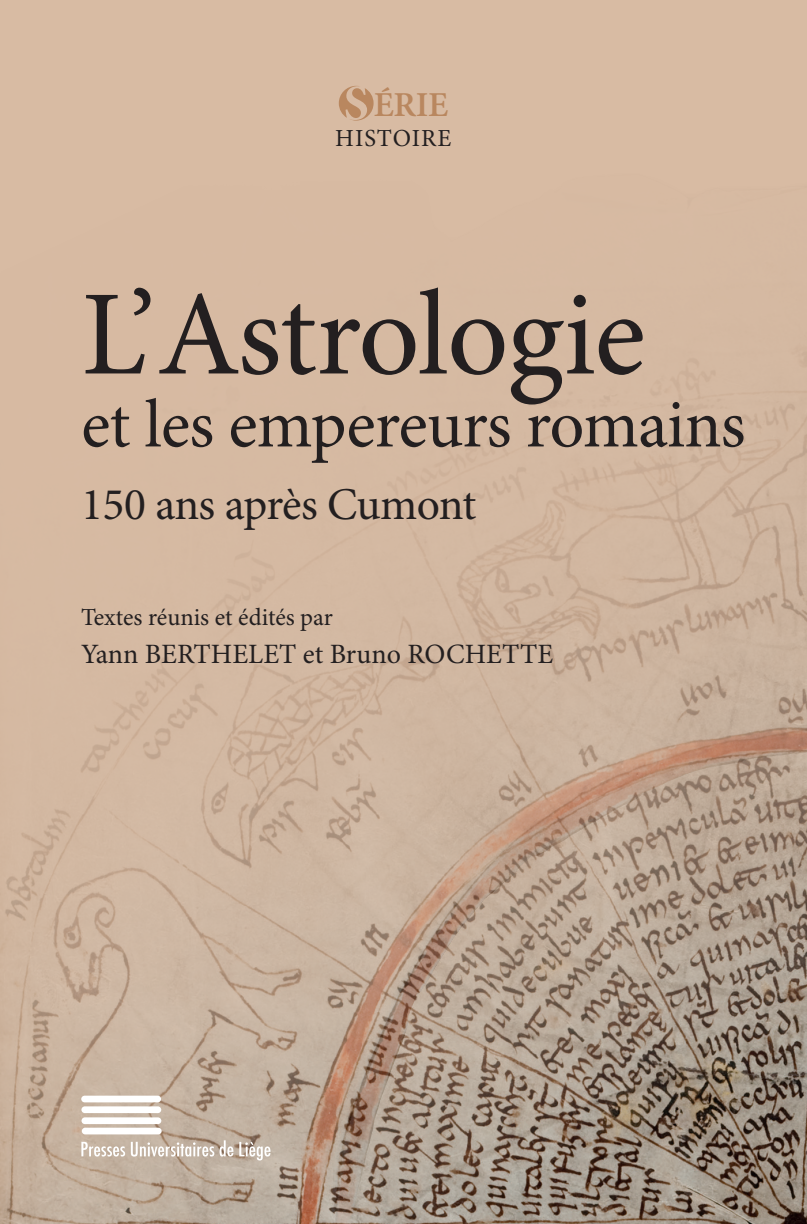
<style>
.page{position:relative;width:807px;height:1224px;background:#fff}
.page>*{position:absolute;margin:0;border:0;box-sizing:border-box;transform-origin:0 0}
.t1{font:120.75px "Minion Pro";letter-spacing:-.01em;color:#231f20}
.t2{font:68.25px "Minion Pro";letter-spacing:-.01em;color:#231f20}
.t3{font:45.5px "Minion Pro";letter-spacing:-.02em;color:#231f20}
.t4{font:600 35px "Minion Pro";color:#b9875f}
.t5{font:28px "Minion Pro";color:#231f20}
.t6{font:24.5px "Minion Pro";color:#231f20}
.t7{font:24.5px "Minion Pro";letter-spacing:.04em;color:#231f20}
</style>
<div class="page">
<div style="left:0;top:0;width:806px;height:1223px;background:#d8bba3"></div>
<img style="left:0;top:85px;width:806px;height:1138px">
<div style="left:82px;top:1127px;width:79px;height:7px;background:#fff;border-radius:3px"></div>
<div style="left:81px;top:1117px;width:80px;height:6px;background:#fff;border-radius:3px"></div>
<div style="left:81px;top:1106px;width:80px;height:6px;background:#fff;border-radius:3px"></div>
<div style="left:81px;top:1095px;width:80px;height:7px;background:#fff;border-radius:3px"></div>
<svg style="left:81px;top:1141px;width:44px;height:15px"></svg>
<svg style="left:131px;top:1140px;width:102px;height:16px;background:#d1c5ba"></svg>
<svg style="left:239px;top:1141px;width:31px;height:19px"></svg>
<svg style="left:338px;top:86px;width:35px;height:35px"></svg>
<svg style="left:800px;top:1206px;width:7px;height:2px"></svg>
<svg style="left:789px;top:1217px;width:2px;height:7px"></svg>
<p class="t4" style="left:373px;top:80px;width:76px">ÉRIE</p>
<p class="t7" style="left:335px;top:123px;width:117px">HISTOIRE</p>
<h1 class="t1" style="left:81px;top:262px;width:565px">L’Astrologie</h1>
<h2 class="t2" style="left:81px;top:384px;width:665px">et les empereurs romains</h2>
<h3 class="t3" style="left:81px;top:477px;width:396px">150 ans après Cumont</h3>
<p class="t6" style="left:81px;top:602px;width:253px">Textes réunis et édités par</p>
<p class="t5" style="left:81px;top:637px;width:473px">Yann BERTHELET et Bruno ROCHETTE</p>
</div>
